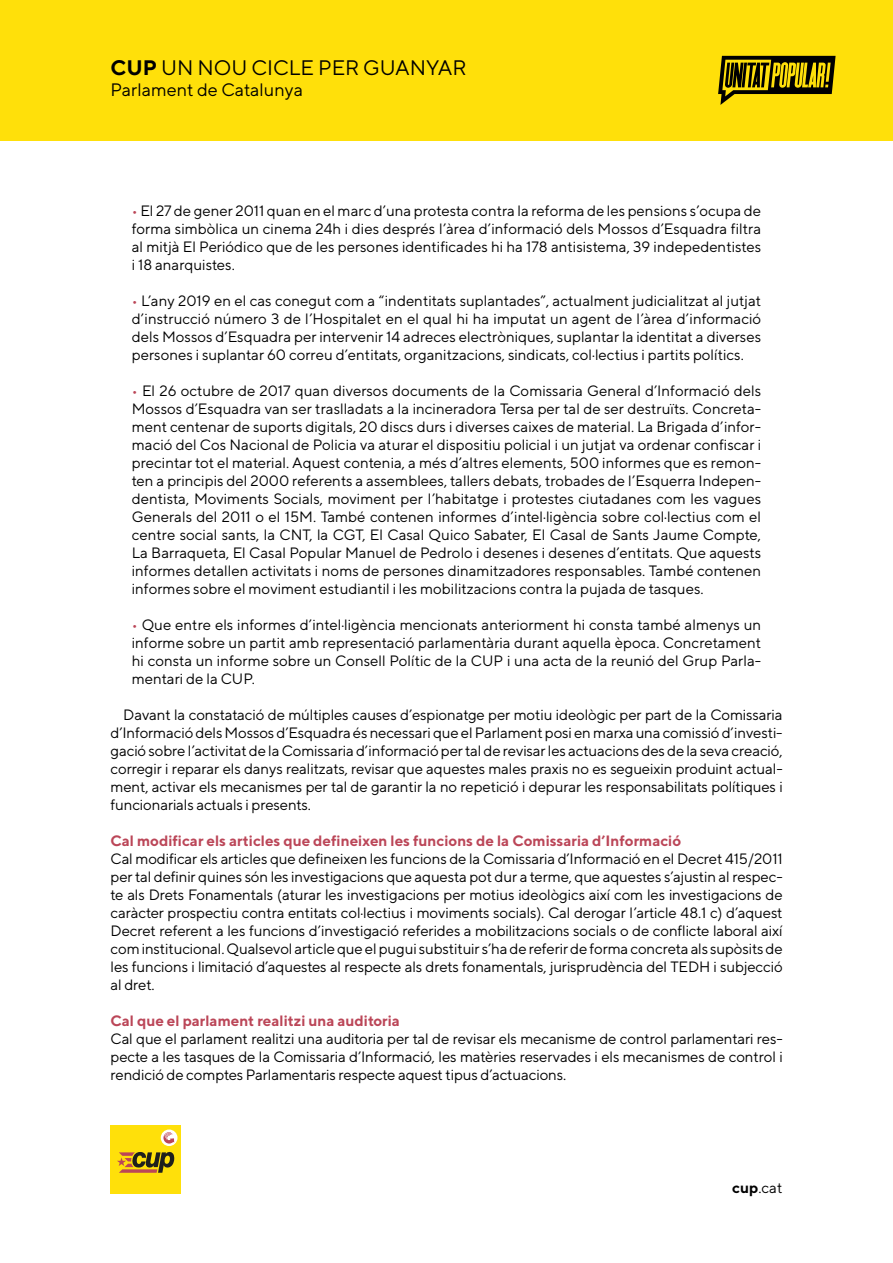
<style>
.page{position:relative;width:893px;height:1263px;background:#fff}
.page>*{position:absolute;margin:0;border:0;box-sizing:border-box;transform-origin:0 0}
.t1{font:21px "TT Norms";color:#000}
.t2{font:18px "TT Norms";color:#000}
.t3{font:15px/18px "TT Norms";color:#000;text-align:justify}
.t4{font:700 15px "TT Norms";color:#bb4658}
.s1{font-weight:700}
.s2{color:#bb4658}
</style>
<div class="page">
<div style="left:0;top:0;width:893px;height:140px;background:#ffe00a"></div>
<svg style="left:718px;top:56px;width:118px;height:49px"></svg>
<div style="left:111px;top:1125px;width:70px;height:68px;background:#ffe00a"></div>
<svg style="left:117px;top:1151px;width:57px;height:22px"></svg>
<svg style="left:161px;top:1129px;width:16px;height:17px"></svg>
<svg style="left:163px;top:1132px;width:11px;height:11px"></svg>
<h1 class="t1" style="left:111px;top:54px;width:358px"><span class="s1">CUP</span> UN NOU CICLE PER GUANYAR</h1>
<p class="t2" style="left:111px;top:79px;width:194px">Parlament de Catalunya</p>
<p class="t3" style="left:132px;top:201px;width:631px"><span class="s2">•</span> El 27 de gener 2011 quan en el marc d’una protesta contra la reforma de les pensions s’ocupa de forma simbòlica un cinema 24h i dies després l’àrea d’informació dels Mossos d’Esquadra filtra al mitjà El Periódico que de les persones identificades hi ha 178 antisistema, 39 indepedentistes i 18 anarquistes.</p>
<p class="t3" style="left:132px;top:291px;width:631px"><span class="s2">•</span> L’any 2019 en el cas conegut com a “indentitats suplantades”, actualment judicialitzat al jutjat d’instrucció número 3 de l’Hospitalet en el qual hi ha imputat un agent de l’àrea d’informació dels Mossos d’Esquadra per intervenir 14 adreces electròniques, suplantar la identitat a diverses persones i suplantar 60 correu d’entitats, organitzacions, sindicats, col·lectius i partits polítics.</p>
<p class="t3" style="left:132px;top:381px;width:631px"><span class="s2">•</span> El 26 octubre de 2017 quan diversos documents de la Comissaria General d’Informació dels Mossos d’Esquadra van ser traslladats a la incineradora Tersa per tal de ser destruïts. Concreta&shy;ment centenar de suports digitals, 20 discs durs i diverses caixes de material. La Brigada d’infor&shy;mació del Cos Nacional de Policia va aturar el dispositiu policial i un jutjat va ordenar confiscar i precintar tot el material. Aquest contenia, a més d’altres elements, 500 informes que es remon&shy;ten a principis del 2000 referents a assemblees, tallers debats, trobades de l’Esquerra Indepen&shy;dentista, Moviments Socials, moviment per l’habitatge i protestes ciutadanes com les vagues Generals del 2011 o el 15M. També contenen informes d’intel·ligència sobre col·lectius com el centre social sants, la CNT, la CGT, El Casal Quico Sabater, El Casal de Sants Jaume Compte, La Barraqueta, El Casal Popular Manuel de Pedrolo i desenes i desenes d’entitats. Que aquests informes detallen activitats i noms de persones dinamitzadores responsables. També contenen informes sobre el moviment estudiantil i les mobilitzacions contra la pujada de tasques.</p>
<p class="t3" style="left:132px;top:615px;width:631px"><span class="s2">•</span> Que entre els informes d’intel·ligència mencionats anteriorment hi consta també almenys un informe sobre un partit amb representació parlamentària durant aquella època. Concretament hi consta un informe sobre un Consell Polític de la CUP i una acta de la reunió del Grup Parla&shy;mentari de la CUP.</p>
<p class="t3" style="left:111px;top:705px;width:674px;text-indent:13px">Davant la constatació de múltiples causes d’espionatge per motiu ideològic per part de la Comissaria d’Informació dels Mossos d’Esquadra és necessari que el Parlament posi en marxa una comissió d’investi&shy;gació sobre l’activitat de la Comissaria d’informació per tal de revisar les actuacions des de la seva creació, corregir i reparar els danys realitzats, revisar que aquestes males praxis no es segueixin produint actual&shy;ment, activar els mecanismes per tal de garantir la no repetició i depurar les responsabilitats polítiques i funcionarials actuals i presents.</p>
<p class="t4" style="left:111px;top:831px;width:572px">Cal modificar els articles que defineixen les funcions de la Comissaria d’Informació</p>
<p class="t3" style="left:111px;top:849px;width:674px">Cal modificar els articles que defineixen les funcions de la Comissaria d’Informació en el Decret 415/2011 per tal definir quines són les investigacions que aquesta pot dur a terme, que aquestes s’ajustin al respec&shy;te als Drets Fonamentals (aturar les investigacions per motius ideològics així com les investigacions de caràcter prospectiu contra entitats col·lectius i moviments socials). Cal derogar l’article 48.1 c) d’aquest Decret referent a les funcions d’investigació referides a mobilitzacions socials o de conflicte laboral així com institucional. Qualsevol article que el pugui substituir s’ha de referir de forma concreta als supòsits de les funcions i limitació d’aquestes al respecte als drets fonamentals, jurisprudència del TEDH i subjecció al dret.</p>
<p class="t4" style="left:111px;top:1011px;width:291px">Cal que el parlament realitzi una auditoria</p>
<p class="t3" style="left:111px;top:1029px;width:674px">Cal que el parlament realitzi una auditoria per tal de revisar els mecanisme de control parlamentari res&shy;pecte a les tasques de la Comissaria d’Informació, les matèries reservades i els mecanismes de control i rendició de comptes Parlamentaris respecte aquest tipus d’actuacions.</p>
<p class="t3" style="left:732px;top:1178px;width:52px"><span class="s1">cup</span>.cat</p>
</div>
